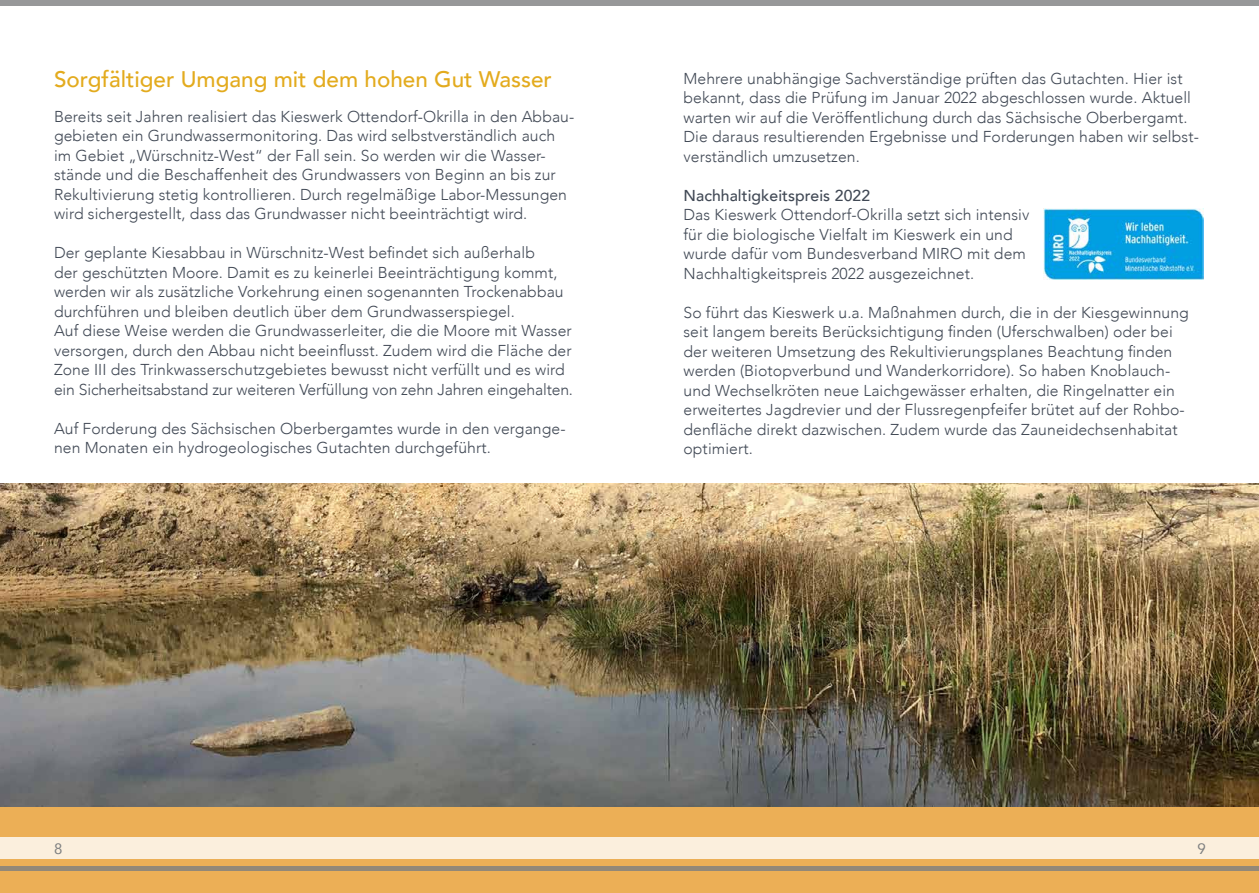
<style>
.page{position:relative;width:1259px;height:893px;background:#fff}
.page>*{position:absolute;margin:0;border:0;box-sizing:border-box;transform-origin:0 0}
.t1{font:500 22.5px "Avenir";color:#e3ab1e}
.t2{font:300 15.75px/19.5px "Avenir";letter-spacing:.005em;color:#414955}
.t3{font:500 15.75px "Avenir";letter-spacing:.005em;color:#414955}
.t4{font:15px "Avenir";color:#7d7f80}
</style>
<div class="page">
<div style="left:0;top:806px;width:1259px;height:87px;background:#ecaf56"></div>
<div style="left:0;top:838px;width:1259px;height:21px;background:#fbefdd"></div>
<div style="left:0;top:866px;width:1259px;height:5px;background:#938877"></div>
<div style="left:0;top:0;width:1259px;height:5px;background:#979899"></div>
<img style="left:0;top:483px;width:1259px;height:323px">
<img style="left:1043px;top:208px;width:160px;height:71px">
<h1 class="t1" style="left:54px;top:60px;width:499px">Sorgfältiger Umgang mit dem hohen Gut Wasser</h1>
<p class="t2" style="left:54px;top:106px;width:522px">Bereits seit Jahren realisiert das Kieswerk Ottendorf-Okrilla in den Abbau&shy;gebieten ein Grundwassermonitoring. Das wird selbstverständlich auch im Gebiet „Würschnitz-West“ der Fall sein. So werden wir die Wasser&shy;stände und die Beschaffenheit des Grundwassers von Beginn an bis zur Rekultivierung stetig kontrollieren. Durch regelmäßige Labor-Messungen wird sichergestellt, dass das Grundwasser nicht beeinträchtigt wird.</p>
<p class="t2" style="left:54px;top:243px;width:520px">Der geplante Kiesabbau in Würschnitz-West befindet sich außerhalb<br>der geschützten Moore. Damit es zu keinerlei Beeinträchtigung kommt, werden wir als zusätzliche Vorkehrung einen sogenannten Trockenabbau durchführen und bleiben deutlich über dem Grundwasserspiegel.<br>Auf diese Weise werden die Grundwasserleiter, die die Moore mit Wasser versorgen, durch den Abbau nicht beeinflusst. Zudem wird die Fläche der Zone III des Trinkwasserschutzgebietes bewusst nicht verfüllt und es wird ein Sicherheitsabstand zur weiteren Verfüllung von zehn Jahren eingehalten.</p>
<p class="t2" style="left:54px;top:418px;width:513px">Auf Forderung des Sächsischen Oberbergamtes wurde in den vergange&shy;nen Monaten ein hydrogeologisches Gutachten durchgeführt.</p>
<p class="t2" style="left:683px;top:68px;width:517px">Mehrere unabhängige Sachverständige prüften das Gutachten. Hier ist bekannt, dass die Prüfung im Januar 2022 abgeschlossen wurde. Aktuell warten wir auf die Veröffentlichung durch das Sächsische Oberbergamt.<br>Die daraus resultierenden Ergebnisse und Forderungen haben wir selbst&shy;verständlich umzusetzen.</p>
<p class="t3" style="left:683px;top:181px;width:188px">Nachhaltigkeitspreis 2022</p>
<p class="t2" style="left:683px;top:205px;width:347px">Das Kieswerk Ottendorf-Okrilla setzt sich intensiv für die biologische Vielfalt im Kieswerk ein und wurde dafür vom Bundesverband MIRO mit dem Nachhaltigkeitspreis 2022 ausgezeichnet.</p>
<p class="t2" style="left:683px;top:302px;width:507px">So führt das Kieswerk u.a. Maßnahmen durch, die in der Kiesgewinnung seit langem bereits Berücksichtigung finden (Uferschwalben) oder bei der weiteren Umsetzung des Rekultivierungsplanes Beachtung finden werden (Biotopverbund und Wanderkorridore). So haben Knoblauch&shy;und Wechselkröten neue Laichgewässer erhalten, die Ringelnatter ein erweitertes Jagdrevier und der Flussregenpfeifer brütet auf der Rohbo&shy;denfläche direkt dazwischen. Zudem wurde das Zauneidechsenhabitat optimiert.</p>
<p class="t4" style="left:54px;top:836px;width:10px">8</p>
<p class="t4" style="left:1197px;top:836px;width:10px">9</p>
</div>
